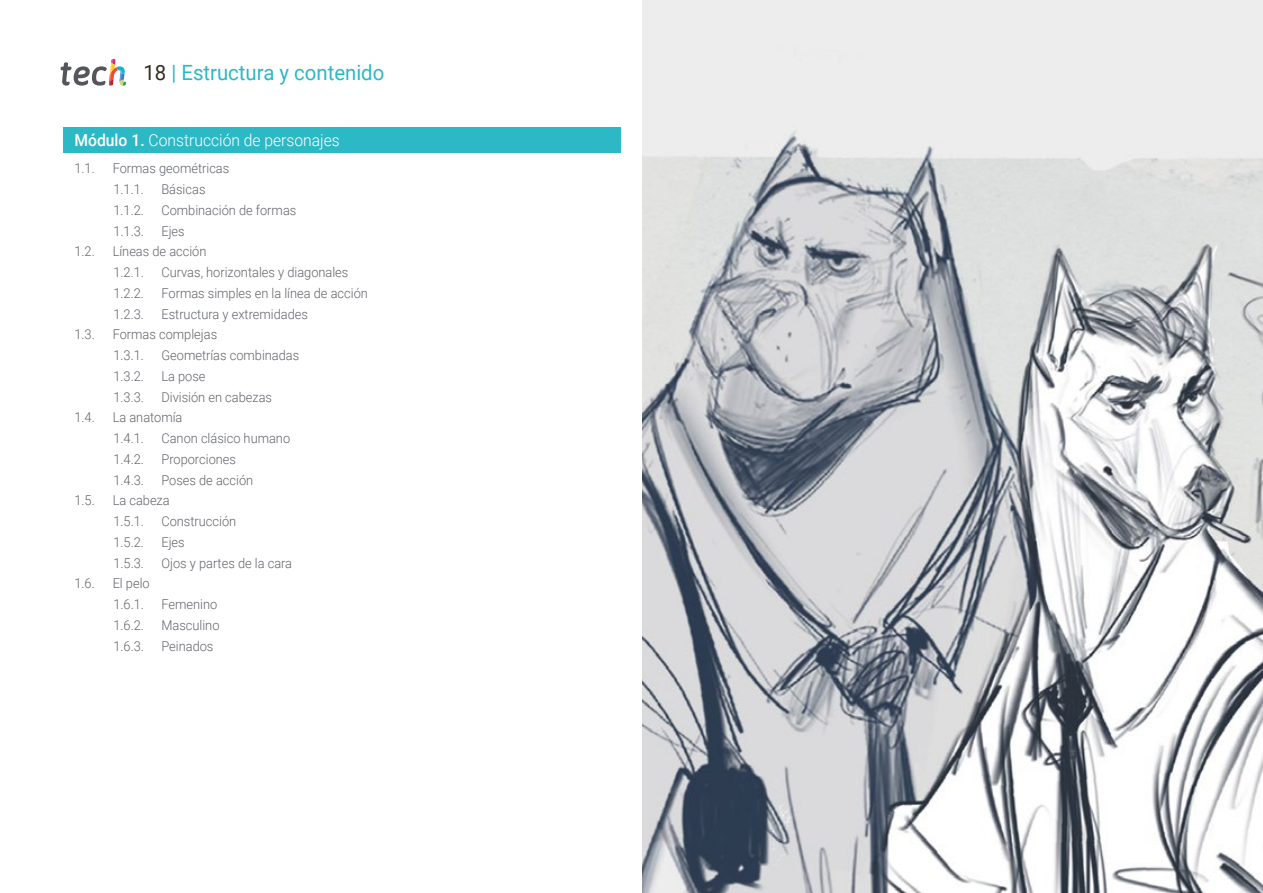
<style>
.page{position:relative;width:1263px;height:893px;background:#fff}
.page>*{position:absolute;margin:0;border:0;box-sizing:border-box;transform-origin:0 0}
.t1{font:21px "Roboto";color:#2db8c5}
.t2{font:300 16.5px "Roboto";color:#fff;scale:.95 1}
.t3{font:300 13.5px/20.7px "Roboto";color:#61646a;scale:.95 1}
.s1{color:#312e20}
.s2{font-weight:500}
</style>
<div class="page">
<svg style="left:61px;top:59px;width:65px;height:27px"></svg>
<div style="left:63px;top:128px;width:558px;height:25px;background:#2db8c5"></div>
<img style="left:642px;top:0;width:621px;height:893px">
<h1 class="t1" style="left:144px;top:57px;width:242px"><span class="s1">18</span> | Estructura y contenido</h1>
<p class="t2" style="left:74px;top:129px;width:281px"><span class="s2">Módulo 1.</span> Construcción de personajes</p>
<p class="t3" style="left:74px;top:158px;width:23px">1.1.</p>
<p class="t3" style="left:113px;top:158px;width:124px">Formas geométricas<br>1.1.1.</p>
<p class="t3" style="left:161px;top:179px;width:48px">Básicas</p>
<p class="t3" style="left:113px;top:199px;width:34px">1.1.2.</p>
<p class="t3" style="left:161px;top:199px;width:144px">Combinación de formas</p>
<p class="t3" style="left:113px;top:220px;width:34px">1.1.3.</p>
<p class="t3" style="left:161px;top:220px;width:26px">Ejes</p>
<p class="t3" style="left:74px;top:241px;width:23px">1.2.</p>
<p class="t3" style="left:113px;top:241px;width:100px">Líneas de acción<br>1.2.1.</p>
<p class="t3" style="left:161px;top:262px;width:198px">Curvas, horizontales y diagonales</p>
<p class="t3" style="left:113px;top:282px;width:34px">1.2.2.</p>
<p class="t3" style="left:161px;top:282px;width:219px">Formas simples en la línea de acción</p>
<p class="t3" style="left:113px;top:303px;width:34px">1.2.3.</p>
<p class="t3" style="left:161px;top:303px;width:156px">Estructura y extremidades</p>
<p class="t3" style="left:74px;top:324px;width:23px">1.3.</p>
<p class="t3" style="left:113px;top:324px;width:111px">Formas complejas<br>1.3.1.</p>
<p class="t3" style="left:161px;top:345px;width:147px">Geometrías combinadas</p>
<p class="t3" style="left:113px;top:365px;width:34px">1.3.2.</p>
<p class="t3" style="left:161px;top:365px;width:48px">La pose</p>
<p class="t3" style="left:113px;top:386px;width:34px">1.3.3.</p>
<p class="t3" style="left:161px;top:386px;width:118px">División en cabezas</p>
<p class="t3" style="left:74px;top:407px;width:23px">1.4.</p>
<p class="t3" style="left:113px;top:407px;width:75px">La anatomía<br>1.4.1.</p>
<p class="t3" style="left:161px;top:428px;width:137px">Canon clásico humano</p>
<p class="t3" style="left:113px;top:448px;width:34px">1.4.2.</p>
<p class="t3" style="left:161px;top:448px;width:80px">Proporciones</p>
<p class="t3" style="left:113px;top:469px;width:34px">1.4.3.</p>
<p class="t3" style="left:161px;top:469px;width:98px">Poses de acción</p>
<p class="t3" style="left:74px;top:490px;width:23px">1.5.</p>
<p class="t3" style="left:113px;top:490px;width:62px">La cabeza<br>1.5.1.</p>
<p class="t3" style="left:161px;top:511px;width:80px">Construcción</p>
<p class="t3" style="left:113px;top:531px;width:34px">1.5.2.</p>
<p class="t3" style="left:161px;top:531px;width:26px">Ejes</p>
<p class="t3" style="left:113px;top:552px;width:34px">1.5.3.</p>
<p class="t3" style="left:161px;top:552px;width:139px">Ojos y partes de la cara</p>
<p class="t3" style="left:74px;top:573px;width:23px">1.6.</p>
<p class="t3" style="left:113px;top:573px;width:41px">El pelo<br>1.6.1.</p>
<p class="t3" style="left:161px;top:594px;width:60px">Femenino</p>
<p class="t3" style="left:113px;top:614px;width:34px">1.6.2.</p>
<p class="t3" style="left:161px;top:614px;width:63px">Masculino</p>
<p class="t3" style="left:113px;top:635px;width:34px">1.6.3.</p>
<p class="t3" style="left:161px;top:635px;width:56px">Peinados</p>
</div>
